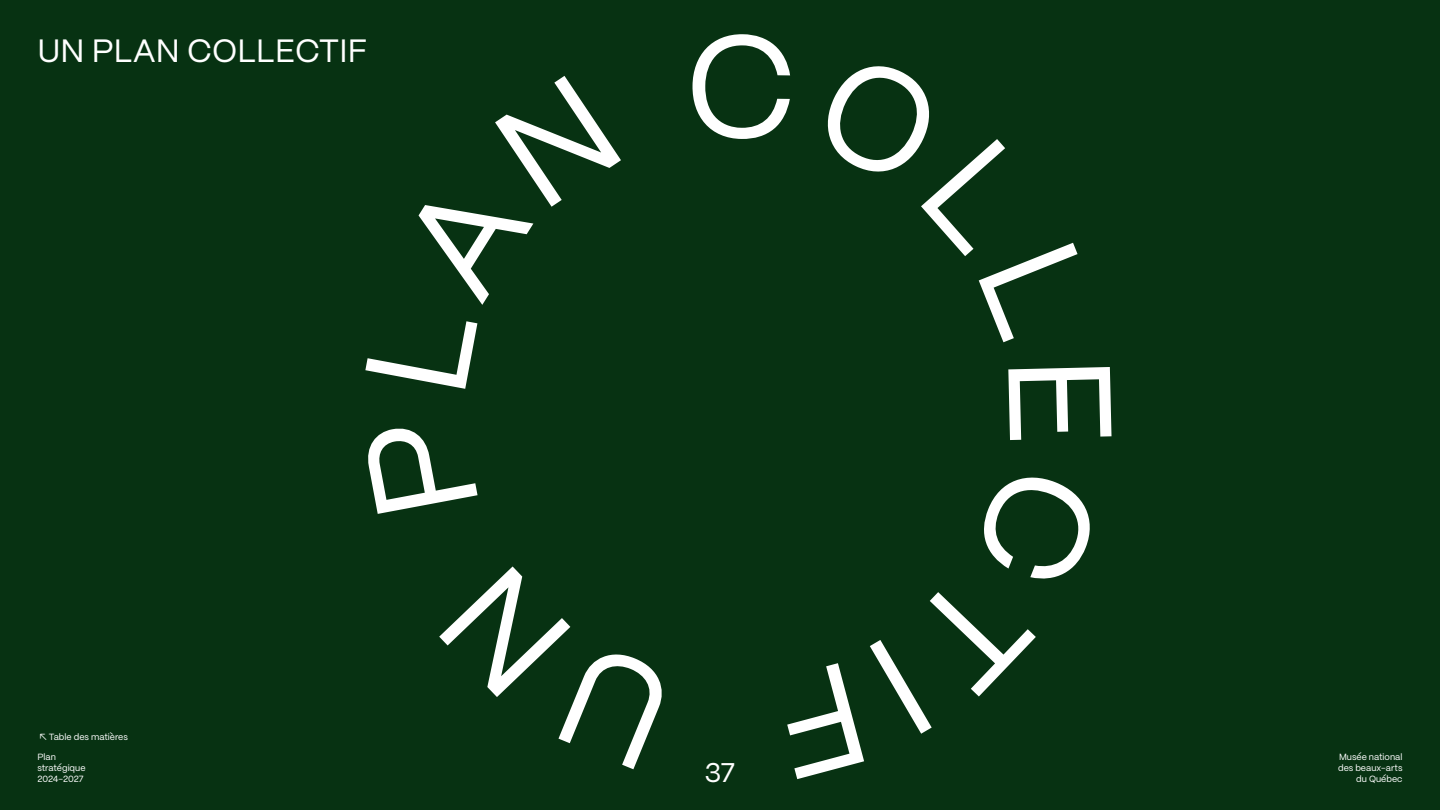
<style>
.page{position:relative;width:1440px;height:810px;background:#073212}
.page>*{position:absolute;margin:0;border:0;box-sizing:border-box;transform-origin:0 0}
.TItre_section_-_POUR_TOC{font:32.25px "PP Mori";color:#fff}
.t1{font:27px "PP Mori";color:#fff}
.t2{font:9px/10.8px "PP Mori";color:#fff}
</style>
<div class="page">
<svg style="left:439px;top:566px;width:223px;height:203px"></svg>
<svg style="left:368px;top:428px;width:110px;height:86px"></svg>
<svg style="left:365px;top:321px;width:112px;height:68px"></svg>
<svg style="left:419px;top:76px;width:202px;height:229px"></svg>
<svg style="left:692px;top:34px;width:98px;height:105px"></svg>
<svg style="left:827px;top:66px;width:251px;height:276px"></svg>
<svg style="left:1008px;top:367px;width:104px;height:73px"></svg>
<svg style="left:984px;top:477px;width:106px;height:102px"></svg>
<svg style="left:870px;top:592px;width:166px;height:142px"></svg>
<svg style="left:787px;top:663px;width:77px;height:116px"></svg>
<p class="TItre_section_-_POUR_TOC" style="left:38px;top:23px;width:331px">UN PLAN COLLECTIF</p>
<p class="t2" style="left:40px;top:731px;width:90px">↖ Table des matières</p>
<p class="t2" style="left:38px;top:751px;width:50px">Plan stratégique<br>2024-2027</p>
<p class="t2" style="left:1338px;top:751px;width:66px">Musée national des beaux-arts</p>
<h2 class="t1" style="left:705px;top:749px;width:32px">37</h2>
<p class="t2" style="left:1356px;top:772px;width:48px">du Québec</p>
</div>
